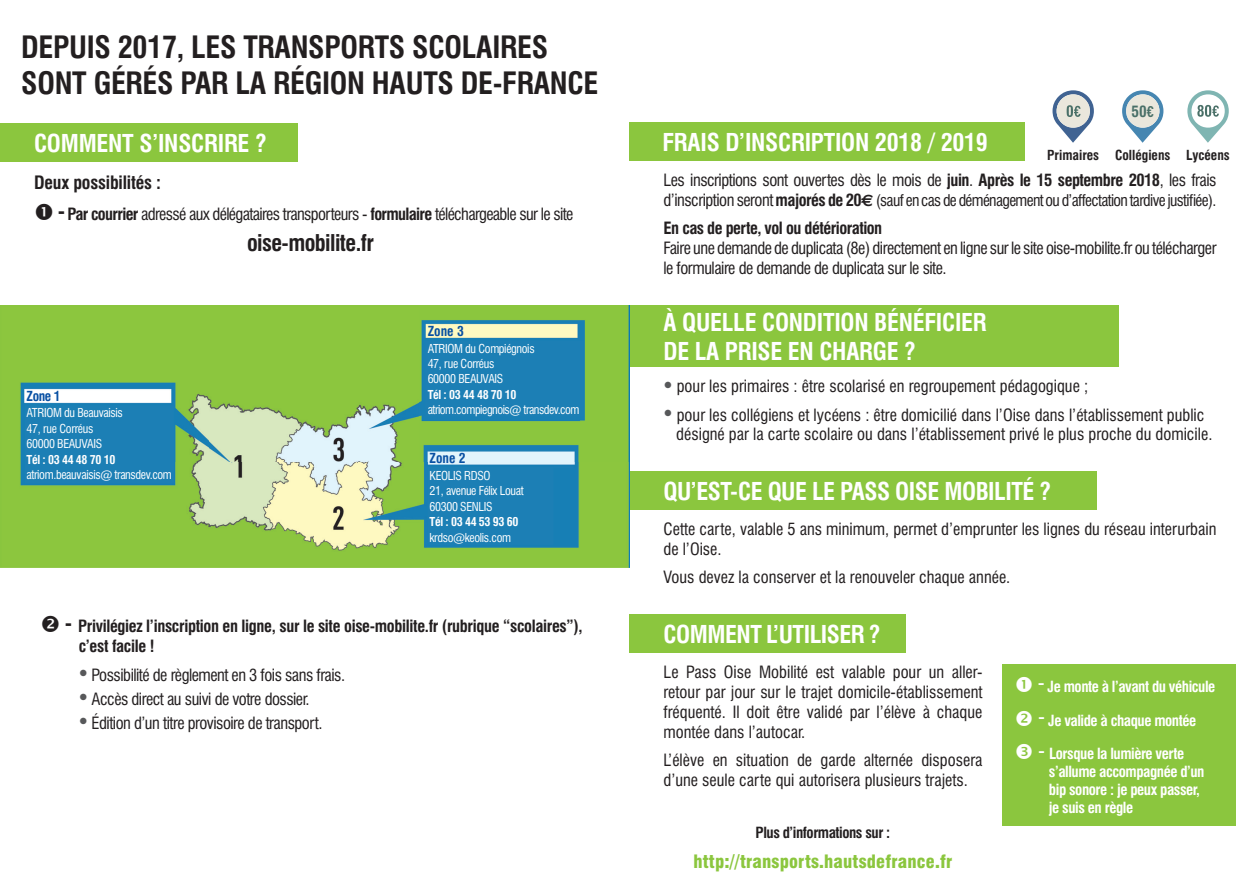
<style>
.page{position:relative;width:1259px;height:893px;background:#fff}
.page>*{position:absolute;margin:0;border:0;box-sizing:border-box;transform-origin:0 0}
.t1{font:700 condensed 30px/36px "Swiss 721 BT";letter-spacing:-.01em;color:#231f20}
.t2{font:700 condensed 24px/28.8px "Swiss 721 BT";letter-spacing:-.01em;color:#fff}
.t3{font:700 condensed 22.5px "Swiss 721 BT";letter-spacing:-.025em;color:#231f20}
.t4{font:900 condensed 18px "Swiss 721 BT";letter-spacing:.01em;color:#8bc63e}
.t5{font:700 condensed 18px "Swiss 721 BT";letter-spacing:-.01em;color:#231f20}
.t6{font:condensed 16.5px/19.8px "Swiss 721 BT";color:#231f20}
.t7{font:condensed 16.5px/24px "Swiss 721 BT";letter-spacing:-.03em;color:#231f20}
.t8{font:700 condensed 16.5px/19.8px "Swiss 721 BT";letter-spacing:-.02em;color:#231f20}
.t9{font:condensed 16.5px "Swiss 721 BT";letter-spacing:-.04em;color:#231f20}
.t10{font:condensed 15.75px "Swiss 721 BT";letter-spacing:-.04em;color:#231f20}
.t11{font:700 condensed 15.3px "Swiss 721 BT";color:#4a7068}
.t12{font:700 condensed 15px/18px "Swiss 721 BT";letter-spacing:-.03em;color:#fff}
.t13{font:700 condensed 15px "Swiss 721 BT";letter-spacing:-.03em;color:#231f20}
.t14{font:700 condensed 13.5px "Swiss 721 BT";color:#231f20}
.t15{font:700 condensed 13.5px "Swiss 721 BT";color:#0850a3}
.t16{font:condensed 12px/15.5px "Swiss 721 BT";letter-spacing:-.03em;color:#fff}
.t17{font:700 condensed 12px "Swiss 721 BT";letter-spacing:-.03em;color:#fff}
.s1{font-weight:700;font-size:22.5px}
.s2{font-weight:700}
.s3{font-size:22.5px}
.s4{font-family:"DIN Cond";font-stretch:normal}
.s5{font-size:16.5px}
.s6{font-weight:700;font-size:16.5px}
.s7{font-family:"Euro Sans";font-weight:700;font-stretch:normal;font-size:16.5px}
.s8{font-weight:400;font-size:21px}
</style>
<div class="page">
<div style="left:0;top:123px;width:298px;height:39px;background:#8bc63e"></div>
<div style="left:629px;top:305px;width:489px;height:62px;background:#8bc63e"></div>
<div style="left:629px;top:122px;width:396px;height:38px;background:#8bc63e"></div>
<svg style="left:1052px;top:90px;width:42px;height:53px"></svg>
<svg style="left:1122px;top:90px;width:41px;height:53px"></svg>
<svg style="left:1187px;top:90px;width:41px;height:53px"></svg>
<div style="left:629px;top:472px;width:468px;height:38px;background:#8bc63e"></div>
<img style="left:0;top:305px;width:629px;height:262px">
<div style="left:629px;top:614px;width:277px;height:39px;background:#8bc63e"></div>
<div style="left:1002px;top:664px;width:234px;height:161px;background:#8bc63e"></div>
<h1 class="t1" style="left:21px;top:29px;width:578px">DEPUIS 2017, LES TRANSPORTS SCOLAIRES<br>SONT GÉRÉS PAR LA RÉGION HAUTS DE-FRANCE</h1>
<h2 class="t2" style="left:34px;top:129px;width:234px">COMMENT S’INSCRIRE ?</h2>
<p class="t5" style="left:34px;top:171px;width:129px">Deux possibilités :</p>
<p class="t9" style="left:58px;top:204px;width:517px"><span class="s1">-</span> <span class="s2">Par courrier</span> adressé aux délégataires transporteurs - <span class="s2">formulaire</span> téléchargeable sur le site</p>
<h3 class="t3" style="left:247px;top:230px;width:128px">oise-mobilite.fr</h3>
<p class="t15" style="left:27px;top:388px;width:36px">Zone 1</p>
<p class="t16" style="left:27px;top:405px;width:98px">ATRIOM du Beauvaisis<br>47, rue Corréus<br>60000 BEAUVAIS</p>
<p class="t17" style="left:27px;top:452px;width:90px">Tél : 03 44 48 70 10</p>
<p class="t16" style="left:27px;top:467px;width:147px">atriom.beauvaisis@ transdev.com</p>
<p class="t15" style="left:428px;top:323px;width:38px">Zone 3</p>
<p class="t16" style="left:428px;top:340px;width:108px">ATRIOM du Compiégnois<br>47, rue Corréus<br>60000 BEAUVAIS</p>
<p class="t17" style="left:428px;top:387px;width:90px">Tél : 03 44 48 70 10</p>
<p class="t16" style="left:428px;top:402px;width:153px">atriom.compiegnois@ transdev.com</p>
<p class="t15" style="left:429px;top:450px;width:38px">Zone 2</p>
<p class="t16" style="left:429px;top:468px;width:96px">KEOLIS RDSO<br>21, avenue Félix Louat<br>60300 SENLIS</p>
<p class="t17" style="left:429px;top:514px;width:90px">Tél : 03 44 53 93 60</p>
<p class="t16" style="left:429px;top:529px;width:83px">krdso@keolis.com</p>
<p class="t8" style="left:79px;top:617px;width:505px;text-indent:-14px"><span class="s3">-</span> Privilégiez l’inscription en ligne, sur le site oise-mobilite.fr (rubrique “scolaires”), c’est facile !</p>
<p class="t7" style="left:92px;top:663px;width:255px">Possibilité de règlement en 3 fois sans frais.<br>Accès direct au suivi de votre dossier.<br>Édition d’un titre provisoire de transport.</p>
<h2 class="t2" style="left:662px;top:128px;width:327px">FRAIS D’INSCRIPTION 2018 / 2019</h2>
<p class="t14" style="left:1047px;top:147px;width:54px">Primaires</p>
<p class="t11" style="left:1131px;top:102px;width:24px">50<span class="s4">€</span></p>
<p class="t14" style="left:1115px;top:147px;width:116px">Collégiens Lycéens</p>
<p class="t7" style="left:663px;top:168px;width:554px">Les inscriptions sont ouvertes dès le mois de <span class="s2">juin</span>. <span class="s2">Après le 15 septembre 2018</span>, les frais</p>
<p class="t10" style="left:663px;top:191px;width:554px"><span class="s5">d’inscription seront</span> <span class="s6">majorés de 20</span><span class="s7">€</span> (sauf en cas de déménagement ou d’affectation tardive justifiée).</p>
<p class="t8" style="left:663px;top:218px;width:220px">En cas de perte, vol ou détérioration</p>
<p class="t7" style="left:663px;top:238px;width:554px;line-height:19.8px">Faire une demande de duplicata (8e) directement en ligne sur le site oise-mobilite.fr ou télécharger le formulaire de demande de duplicata sur le site.</p>
<h2 class="t2" style="left:663px;top:308px;width:325px">À QUELLE CONDITION BÉNÉFICIER<br>DE LA PRISE EN CHARGE ?</h2>
<p class="t6" style="left:677px;top:372px;width:529px;line-height:28.3px">pour les primaires : être scolarisé en regroupement pédagogique ;<br>pour les collégiens et lycéens : être domicilié dans l’Oise dans l’établissement public</p>
<p class="t6" style="left:676px;top:424px;width:538px">désigné par la carte scolaire ou dans l’établissement privé le plus proche du domicile.</p>
<h2 class="t2" style="left:663px;top:477px;width:389px">QU’EST-CE QUE LE PASS OISE MOBILITÉ ?</h2>
<p class="t6" style="left:663px;top:519px;width:554px">Cette carte, valable 5 ans minimum, permet d’emprunter les lignes du réseau interurbain de l’Oise.</p>
<p class="t6" style="left:663px;top:567px;width:348px">Vous devez la conserver et la renouveler chaque année.</p>
<h2 class="t2" style="left:663px;top:620px;width:219px">COMMENT L’UTILISER ?</h2>
<p class="t6" style="left:663px;top:662px;width:320px;text-align:justify">Le Pass Oise Mobilité est valable pour un aller&shy;retour par jour sur le trajet domicile-établissement fréquenté. Il doit être validé par l’élève à chaque montée dans l’autocar.</p>
<p class="t6" style="left:663px;top:750px;width:320px">L’élève en situation de garde alternée disposera d’une seule carte qui autorisera plusieurs trajets.</p>
<p class="t13" style="left:755px;top:823px;width:136px">Plus d’informations sur :</p>
<p class="t4" style="left:693px;top:850px;width:260px">http://transports.hautsdefrance.fr</p>
<p class="t12" style="left:1038px;top:677px;width:179px"><span class="s8">-</span> Je monte à l’avant du véhicule</p>
<p class="t12" style="left:1038px;top:711px;width:159px"><span class="s8">-</span> Je valide à chaque montée</p>
<p class="t12" style="left:1049px;top:745px;width:157px;text-indent:-11px"><span class="s8">-</span> Lorsque la lumière verte s’allume accompagnée d’un bip sonore : je peux passer, je suis en règle</p>
</div>
